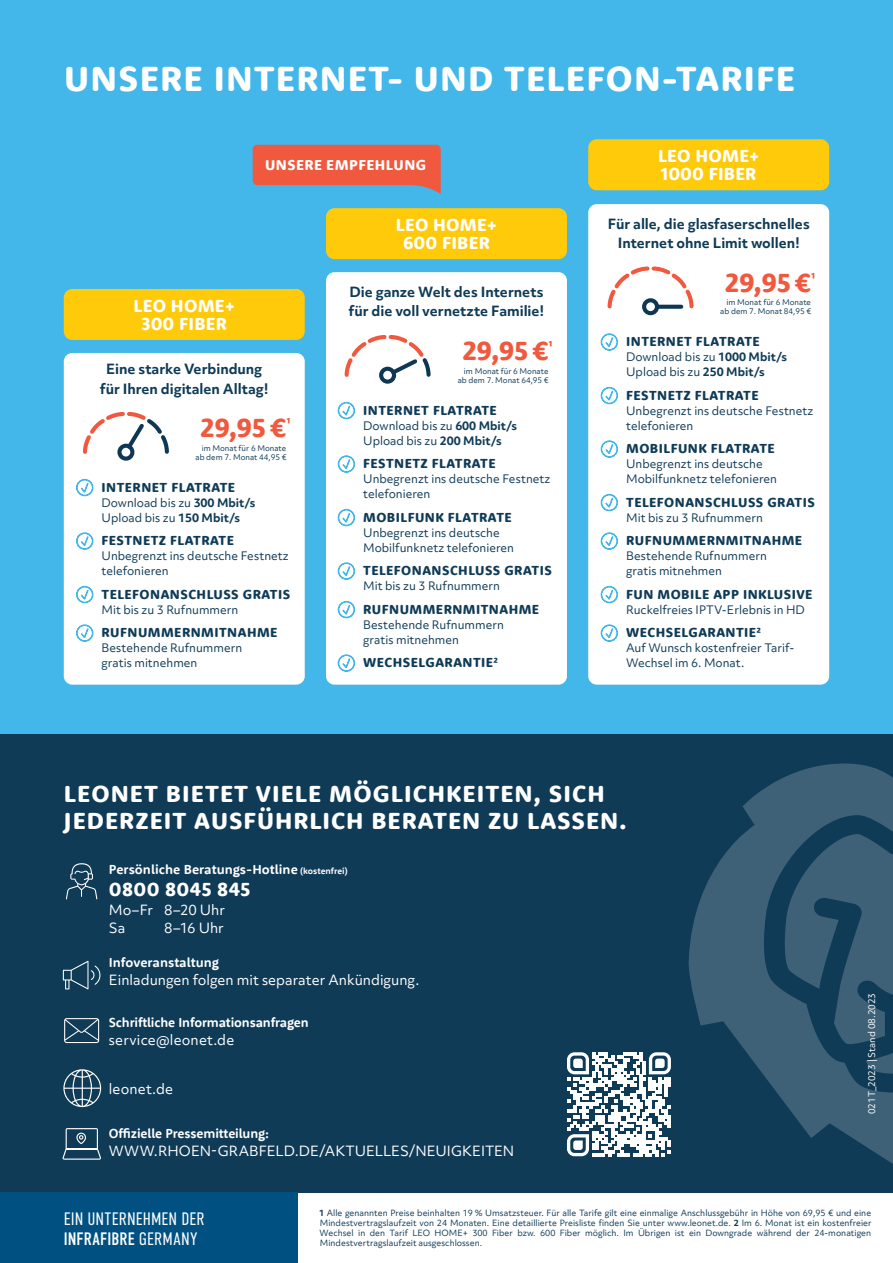
<style>
.page{position:relative;width:893px;height:1263px;background:#fff}
.page>*{position:absolute;margin:0;border:0;box-sizing:border-box;transform-origin:0 0}
.t1{font:800 36px "Rooney Sans";letter-spacing:.035em;color:#fff}
.t2{font:800 27px "Rooney Sans";color:#f0593e}
.t3{font:800 24px/27px "Rooney Sans";letter-spacing:.04em;color:#fff}
.t4{font:800 19.5px "Rooney Sans";letter-spacing:.015em;color:#fff}
.t5{font:800 18px/18px "Rooney Sans";letter-spacing:.015em;color:#fff;text-align:center}
.t6{font:300 18px/19.5px "DIN Condensed";letter-spacing:.01em;color:#fff}
.t7{font:800 14.85px "Rooney Sans";letter-spacing:.035em;color:#fff}
.t8{font:800 13.5px "Rooney Sans";letter-spacing:.035em;color:#0f3b57}
.t9{font:700 13.5px/19.5px "Objektiv Mk 3";color:#0f3b57;text-align:center}
.t10{font:13.5px/18px "Objektiv Mk 3";color:#fff}
.t11{font:700 13.5px "Rooney Sans";letter-spacing:-.01em;color:#fff}
.t12{font:11.25px/15px "Objektiv Mk 3";color:#0f3b57}
.t13{font:9px "Objektiv Mk 3";color:#fff}
.t14{font:8.25px/9.9px "Objektiv Mk 3";color:#0f3b57;text-align:justify}
.t15{font:7.5px/9px "Objektiv Mk 3";color:#0f3b57;text-align:right}
.s1{font-weight:700}
.s2{font-size:9px}
.s3{font-weight:400}
</style>
<div class="page">
<div style="left:0;top:733px;width:893px;height:460px;background:#0f3b57"></div>
<svg style="left:66px;top:863px;width:31px;height:36px"></svg>
<div style="left:0;top:1193px;width:298px;height:70px;background:#005181"></div>
<svg style="left:689px;top:763px;width:204px;height:401px;fill:#3e6177"></svg>
<svg style="left:866px;top:1053px;width:27px;height:21px"></svg>
<div style="left:0;top:0;width:893px;height:733px;background:#43b7e9"></div>
<div style="left:64px;top:289px;width:241px;height:51px;background:#feca0a;border-radius:9px"></div>
<div style="left:588px;top:139px;width:241px;height:51px;background:#feca0a;border-radius:9px"></div>
<div style="left:64px;top:353px;width:241px;height:332px;background:#fff;border-radius:9px"></div>
<div style="left:326px;top:272px;width:241px;height:413px;background:#fff;border-radius:9px"></div>
<div style="left:588px;top:204px;width:241px;height:481px;background:#fff;border-radius:9px"></div>
<svg style="left:76px;top:478px;width:18px;height:19px"></svg>
<svg style="left:76px;top:532px;width:18px;height:18px"></svg>
<svg style="left:76px;top:585px;width:18px;height:19px"></svg>
<svg style="left:76px;top:624px;width:18px;height:18px"></svg>
<svg style="left:337px;top:401px;width:19px;height:19px"></svg>
<svg style="left:337px;top:455px;width:19px;height:18px"></svg>
<svg style="left:337px;top:508px;width:19px;height:19px"></svg>
<svg style="left:337px;top:562px;width:19px;height:18px"></svg>
<svg style="left:337px;top:600px;width:19px;height:19px"></svg>
<svg style="left:337px;top:654px;width:19px;height:18px"></svg>
<svg style="left:600px;top:333px;width:18px;height:18px"></svg>
<svg style="left:600px;top:386px;width:18px;height:19px"></svg>
<svg style="left:600px;top:440px;width:18px;height:18px"></svg>
<svg style="left:600px;top:493px;width:18px;height:19px"></svg>
<svg style="left:600px;top:532px;width:18px;height:18px"></svg>
<svg style="left:600px;top:585px;width:18px;height:19px"></svg>
<svg style="left:600px;top:624px;width:18px;height:18px"></svg>
<svg style="left:607px;top:266px;width:87px;height:45px"></svg>
<div style="left:642px;top:298px;width:17px;height:17px;border:4px solid #0d3753;border-radius:50%"></div>
<svg style="left:657px;top:305px;width:24px;height:4px"></svg>
<div style="left:379px;top:367px;width:17px;height:17px;border:4px solid #0d3753;border-radius:50%"></div>
<svg style="left:344px;top:335px;width:87px;height:44px"></svg>
<div style="left:117px;top:444px;width:17px;height:17px;border:4px solid #0d3753;border-radius:50%"></div>
<svg style="left:83px;top:412px;width:86px;height:44px"></svg>
<div style="left:326px;top:208px;width:241px;height:51px;background:#feca0a;border-radius:9px"></div>
<svg style="left:253px;top:145px;width:188px;height:49px"></svg>
<svg style="left:64px;top:1018px;width:35px;height:25px"></svg>
<svg style="left:63px;top:961px;width:38px;height:28px"></svg>
<svg style="left:63px;top:1069px;width:38px;height:38px"></svg>
<svg style="left:63px;top:1128px;width:38px;height:32px"></svg>
<hr style="left:66px;top:1148px;width:31px;height:1px;background:#fff">
<svg style="left:567px;top:1052px;width:104px;height:104px"></svg>
<h1 class="t1" style="left:64px;top:55px;width:732px">UNSERE INTERNET- UND TELEFON-TARIFE</h1>
<h3 class="t7" style="left:265px;top:155px;width:163px">UNSERE EMPFEHLUNG</h3>
<h3 class="t5" style="left:134px;top:296px;width:103px">LEO HOME+<br>300 FIBER</h3>
<p class="t9" style="left:100px;top:359px;width:170px">Eine starke Verbindung für Ihren digitalen Alltag!</p>
<h2 class="t2" style="left:201px;top:410px;width:91px">29,95€<sup>¹</sup></h2>
<p class="t15" style="left:195px;top:443px;width:92px">im Monat für 6 Monate ab dem 7. Monat 44,95 €</p>
<p class="t8" style="left:102px;top:478px;width:135px">INTERNET FLATRATE</p>
<p class="t12" style="left:102px;top:495px;width:155px">Download bis zu <span class="s1">300 Mbit/s<br></span>Upload bis zu <span class="s1">150 Mbit/s</span></p>
<p class="t8" style="left:102px;top:532px;width:134px">FESTNETZ FLATRATE</p>
<p class="t12" style="left:102px;top:548px;width:189px">Unbegrenzt ins deutsche Festnetz telefonieren</p>
<p class="t8" style="left:102px;top:585px;width:190px">TELEFONANSCHLUSS GRATIS</p>
<p class="t12" style="left:102px;top:602px;width:138px">Mit bis zu 3 Rufnummern</p>
<p class="t8" style="left:102px;top:624px;width:177px">RUFNUMMERNMITNAHME</p>
<p class="t12" style="left:102px;top:640px;width:142px">Bestehende Rufnummern gratis mitnehmen</p>
<h3 class="t5" style="left:396px;top:215px;width:103px">LEO HOME+<br>600 FIBER</h3>
<p class="t9" style="left:349px;top:282px;width:197px;text-align:left">Die ganze Welt des Internets für die voll vernetzte Familie!</p>
<h2 class="t2" style="left:463px;top:333px;width:91px">29,95€<sup>¹</sup></h2>
<p class="t15" style="left:458px;top:366px;width:92px">im Monat für 6 Monate ab dem 7. Monat 64,95 €</p>
<p class="t8" style="left:363px;top:401px;width:135px">INTERNET FLATRATE</p>
<p class="t12" style="left:363px;top:418px;width:155px">Download bis zu <span class="s1">600 Mbit/s<br></span>Upload bis zu <span class="s1">200 Mbit/s</span></p>
<p class="t8" style="left:363px;top:455px;width:134px">FESTNETZ FLATRATE</p>
<p class="t12" style="left:363px;top:471px;width:189px">Unbegrenzt ins deutsche Festnetz telefonieren</p>
<p class="t8" style="left:363px;top:508px;width:150px">MOBILFUNK FLATRATE</p>
<p class="t12" style="left:363px;top:525px;width:152px">Unbegrenzt ins deutsche<br>Mobilfunknetz telefonieren</p>
<p class="t8" style="left:363px;top:562px;width:190px">TELEFONANSCHLUSS GRATIS</p>
<p class="t12" style="left:363px;top:578px;width:138px">Mit bis zu 3 Rufnummern</p>
<p class="t8" style="left:363px;top:600px;width:177px">RUFNUMMERNMITNAHME</p>
<p class="t12" style="left:363px;top:617px;width:142px">Bestehende Rufnummern gratis mitnehmen</p>
<p class="t8" style="left:363px;top:654px;width:136px">WECHSELGARANTIE<span class="s1">²</span></p>
<h3 class="t5" style="left:658px;top:146px;width:103px;text-align:left">LEO HOME+<br>1000 FIBER</h3>
<p class="t9" style="left:608px;top:214px;width:203px">Für alle, die glasfaserschnelles<br>Internet ohne Limit wollen!</p>
<h2 class="t2" style="left:726px;top:265px;width:91px">29,95€<sup>¹</sup></h2>
<p class="t15" style="left:720px;top:298px;width:92px">im Monat für 6 Monate ab dem 7. Monat 84,95 €</p>
<p class="t8" style="left:626px;top:333px;width:135px">INTERNET FLATRATE</p>
<p class="t12" style="left:626px;top:349px;width:162px">Download bis zu <span class="s1">1000 Mbit/s<br></span>Upload bis zu <span class="s1">250 Mbit/s</span></p>
<p class="t8" style="left:626px;top:386px;width:134px">FESTNETZ FLATRATE</p>
<p class="t12" style="left:626px;top:403px;width:189px">Unbegrenzt ins deutsche Festnetz telefonieren</p>
<p class="t8" style="left:626px;top:440px;width:150px">MOBILFUNK FLATRATE</p>
<p class="t12" style="left:626px;top:456px;width:152px">Unbegrenzt ins deutsche<br>Mobilfunknetz telefonieren</p>
<p class="t8" style="left:626px;top:493px;width:190px">TELEFONANSCHLUSS GRATIS</p>
<p class="t12" style="left:626px;top:510px;width:138px">Mit bis zu 3 Rufnummern</p>
<p class="t8" style="left:626px;top:532px;width:177px">RUFNUMMERNMITNAHME</p>
<p class="t12" style="left:626px;top:548px;width:142px">Bestehende Rufnummern gratis mitnehmen</p>
<p class="t8" style="left:626px;top:585px;width:188px">FUN MOBILE APP INKLUSIVE</p>
<p class="t12" style="left:626px;top:602px;width:180px">Ruckelfreies IPTV-Erlebnis in HD</p>
<p class="t8" style="left:626px;top:624px;width:136px">WECHSELGARANTIE<span class="s1">²</span></p>
<p class="t12" style="left:626px;top:640px;width:170px">Auf Wunsch kostenfreier Tarif-<br>Wechsel im 6. Monat.</p>
<h3 class="t3" style="left:64px;top:779px;width:564px">LEONET BIETET VIELE MÖGLICHKEITEN, SICH<br>JEDERZEIT AUSFÜHRLICH BERATEN ZU LASSEN.</h3>
<p class="t11" style="left:109px;top:860px;width:240px">Persönliche Beratungs-Hotline <span class="s2">(kostenfrei)</span></p>
<h3 class="t4" style="left:109px;top:877px;width:143px">0800 8045 845</h3>
<p class="t10" style="left:109px;top:901px;width:118px">Mo – Fr 8 –20 Uhr<br>Sa</p>
<p class="t10" style="left:164px;top:919px;width:61px">8 –16 Uhr</p>
<p class="t11" style="left:109px;top:954px;width:112px">Infoveranstaltung</p>
<p class="t10" style="left:109px;top:971px;width:312px">Einladungen folgen mit separater Ankündigung.</p>
<p class="t11" style="left:109px;top:1014px;width:201px">Schriftliche Informationsanfragen</p>
<p class="t10" style="left:109px;top:1031px;width:127px">service@leonet.de</p>
<p class="t10" style="left:109px;top:1079px;width:66px">leonet.de</p>
<p class="t11" style="left:109px;top:1124px;width:162px">Offizielle Pressemitteilung:</p>
<p class="t10" style="left:109px;top:1142px;width:407px">WWW.RHOEN-GRABFELD.DE/AKTUELLES/NEUIGKEITEN</p>
<p class="t13" style="left:866px;top:1114px;width:123px;rotate:-90deg">021T_2023 | Stand 08.2023</p>
<h3 class="t6" style="left:64px;top:1209px;width:142px">EIN UNTERNEHMEN DER<br><span class="s3">INFRAFIBRE</span> GERMANY</h3>
<p class="t14" style="left:319px;top:1208px;width:554px"><span class="s1">1</span> Alle genannten Preise beinhalten 19 % Umsatzsteuer. Für alle Tarife gilt eine einmalige Anschlussgebühr in Höhe von 69,95 € und eine Mindestvertragslaufzeit von 24 Monaten. Eine detaillierte Preisliste finden Sie unter www.leonet.de. <span class="s1">2</span> Im 6. Monat ist ein kostenfreier Wechsel in den Tarif LEO HOME+ 300 Fiber bzw. 600 Fiber möglich. Im Übrigen ist ein Downgrade während der 24-monatigen Mindestvertragslaufzeit ausgeschlossen.</p>
</div>
